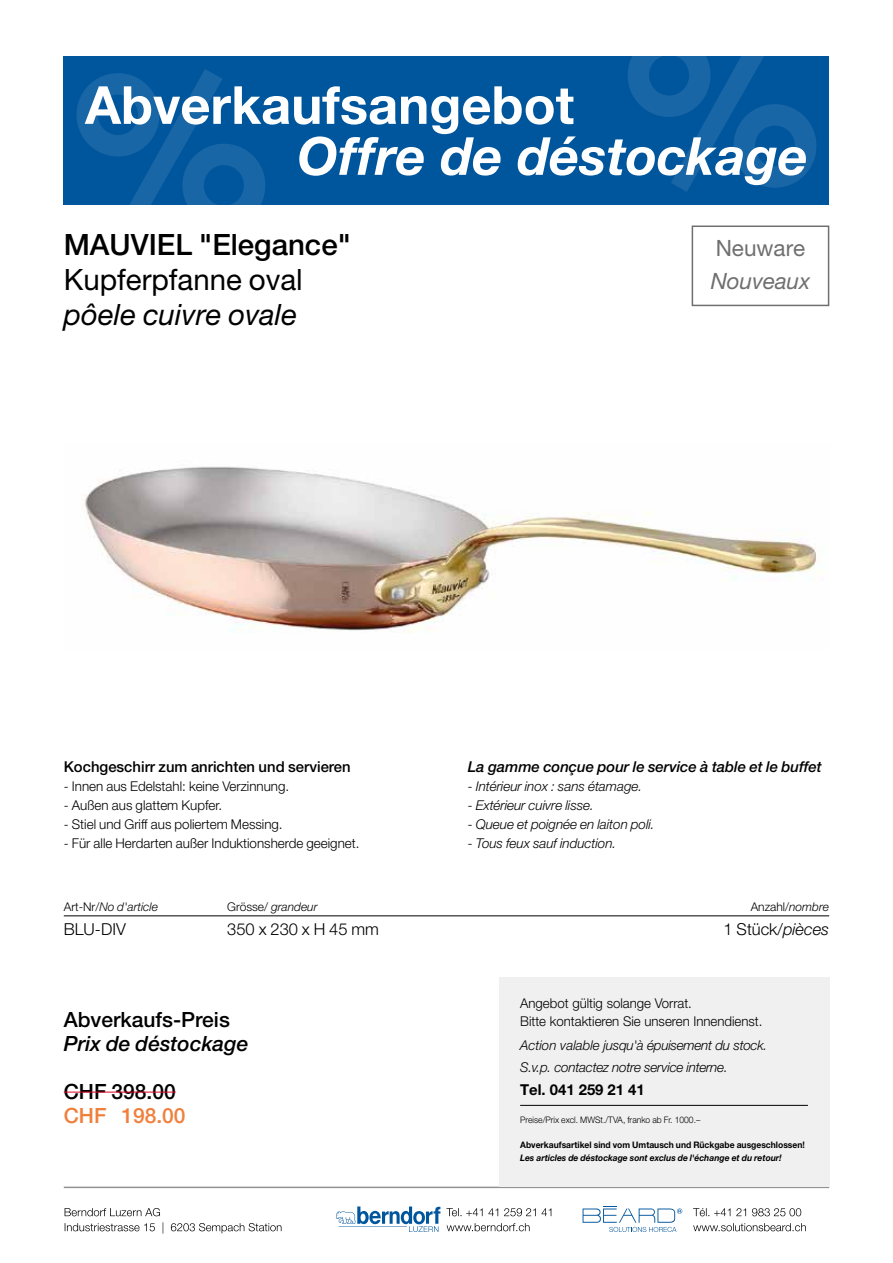
<style>
.page{position:relative;width:893px;height:1263px;background:#fff}
.page>*{position:absolute;margin:0;border:0;box-sizing:border-box;transform-origin:0 0}
.t1{font:700 52.5px "Helvetica Neue LT Pro";color:#fff}
.t2{font:italic 700 52.5px "Helvetica Neue LT Pro";color:#fff}
.t3{font:500 29.4px "Helvetica Neue LT Pro";color:#000}
.t4{font:29.4px "Helvetica Neue LT Pro";color:#000}
.t5{font:italic 29.4px "Helvetica Neue LT Pro";color:#000}
.t6{font:italic 22.5px "Helvetica Neue LT Pro";color:#706f6f}
.t7{font:22.5px "Helvetica Neue LT Pro";color:#706f6f}
.t8{font:500 21px "Helvetica Neue LT Pro";color:#000}
.t9{font:italic 500 21px "Helvetica Neue LT Pro";color:#000}
.t10{font:500 21px "Helvetica Neue LT Pro";color:#f07f3c}
.t11{font:300 16.5px "Helvetica Neue LT Pro";color:#000}
.t12{font:italic 500 15px "Helvetica Neue LT Pro";letter-spacing:-.005em;color:#000}
.t13{font:500 15px "Helvetica Neue LT Pro";color:#000}
.t14{font:700 15px "Helvetica Neue LT Pro";color:#000}
.t15{font:300 13.5px/18px "Helvetica Neue LT Pro";color:#000}
.t16{font:italic 300 13.5px/22.5px "Helvetica Neue LT Pro";letter-spacing:-.005em;color:#000}
.t17{font:italic 300 12px "Helvetica Neue LT Pro";color:#000}
.t18{font:300 12px "Helvetica Neue LT Pro";color:#000}
.t19{font:700 9px "Helvetica Neue LT Pro";color:#000;scale:.95 1}
.t20{font:italic 700 9px "Helvetica Neue LT Pro";color:#000;scale:.95 1}
.t21{font:300 9px "Helvetica Neue LT Pro";color:#000;scale:.95 1}
.s1{font-style:normal}
.s2{font-style:italic}
</style>
<div class="page">
<div style="left:64px;top:56px;width:765px;height:149px;background:#00569d"></div>
<hr style="left:64px;top:1186px;width:765px;height:2px;background:#929292">
<svg style="left:77px;top:69px;width:188px;height:136px"></svg>
<svg style="left:628px;top:56px;width:188px;height:136px"></svg>
<svg style="left:583px;top:1206px;width:99px;height:26px"></svg>
<svg style="left:693px;top:1223px;width:113px;height:8px"></svg>
<svg style="left:693px;top:1208px;width:108px;height:8px"></svg>
<svg style="left:336px;top:1206px;width:104px;height:26px"></svg>
<svg style="left:447px;top:1223px;width:83px;height:8px"></svg>
<svg style="left:446px;top:1208px;width:105px;height:8px"></svg>
<svg style="left:65px;top:1222px;width:216px;height:11px"></svg>
<svg style="left:65px;top:1208px;width:95px;height:8px"></svg>
<div style="left:499px;top:977px;width:330px;height:209px;background:#f0f0f0"></div>
<hr style="left:520px;top:1105px;width:288px;height:1px;background:#000">
<div style="left:692px;top:225px;width:137px;height:81px;border:2px solid #706f6f"></div>
<img style="left:84px;top:466px;width:740px;height:167px">
<hr style="left:64px;top:915px;width:765px;height:1px;background:#000">
<hr style="left:64px;top:1092px;width:112px;height:1px;background:#dd052b">
<h1 class="t1" style="left:85px;top:73px;width:491px">Abverkaufsangebot</h1>
<h1 class="t2" style="left:297px;top:124px;width:512px">Offre de déstockage</h1>
<h2 class="t3" style="left:64px;top:227px;width:288px">MAUVIEL "Elegance"</h2>
<h2 class="t4" style="left:64px;top:262px;width:240px">Kupferpfanne oval</h2>
<h2 class="t5" style="left:64px;top:297px;width:235px">pôele cuivre ovale</h2>
<h3 class="t7" style="left:716px;top:234px;width:91px">Neuware</h3>
<h3 class="t6" style="left:711px;top:267px;width:101px">Nouveaux</h3>
<p class="t13" style="left:64px;top:757px;width:288px">Kochgeschirr zum anrichten und servieren</p>
<p class="t15" style="left:64px;top:777px;width:227px">- Innen aus Edelstahl: keine Verzinnung.</p>
<p class="t15" style="left:64px;top:796px;width:160px">- Außen aus glattem Kupfer.</p>
<p class="t15" style="left:64px;top:815px;width:220px">- Stiel und Griff aus poliertem Messing.</p>
<p class="t15" style="left:64px;top:834px;width:297px">- Für alle Herdarten außer Induktionsherde geeignet.</p>
<p class="t12" style="left:468px;top:758px;width:355px">La gamme conçue pour le service à table et le buffet</p>
<p class="t16" style="left:468px;top:775px;width:176px">- Intérieur inox : sans étamage.</p>
<p class="t16" style="left:468px;top:794px;width:128px">- Extérieur cuivre lisse.</p>
<p class="t16" style="left:468px;top:813px;width:188px">- Queue et poignée en laiton poli.</p>
<p class="t16" style="left:468px;top:832px;width:150px">- Tous feux sauf induction.</p>
<p class="t17" style="left:64px;top:900px;width:96px"><span class="s1">Art-Nr/</span>No d'article</p>
<p class="t17" style="left:227px;top:900px;width:92px"><span class="s1">Grösse/</span> grandeur</p>
<p class="t18" style="left:751px;top:900px;width:80px">Anzahl/<span class="s2">nombre</span></p>
<p class="t11" style="left:64px;top:919px;width:64px">BLU-DIV</p>
<p class="t11" style="left:227px;top:919px;width:153px">350 x 230 x H 45 mm</p>
<p class="t11" style="left:723px;top:919px;width:107px">1 Stück/<span class="s2">pièces</span></p>
<h3 class="t8" style="left:64px;top:1007px;width:168px">Abverkaufs-Preis</h3>
<h3 class="t9" style="left:64px;top:1031px;width:186px">Prix de déstockage</h3>
<h3 class="t8" style="left:64px;top:1079px;width:113px">CHF 398.00</h3>
<h3 class="t10" style="left:64px;top:1103px;width:123px">CHF 198.00</h3>
<p class="t15" style="left:520px;top:994px;width:244px">Angebot gültig solange Vorrat.<br>Bitte kontaktieren Sie unseren Innendienst.</p>
<p class="t16" style="left:520px;top:1034px;width:248px">Action valable jusqu'à épuisement du stock.<br>S.v.p. contactez notre service interne.</p>
<p class="t14" style="left:520px;top:1080px;width:126px">Tel. 041 259 21 41</p>
<p class="t21" style="left:520px;top:1114px;width:191px">Preise/Prix excl. MWSt./TVA, franko ab Fr. 1000.–</p>
<p class="t19" style="left:520px;top:1139px;width:301px">Abverkaufsartikel sind vom Umtausch und Rückgabe ausgeschlossen!</p>
<p class="t20" style="left:520px;top:1152px;width:277px">Les articles de déstockage sont exclus de l'échange et du retour!</p>
</div>
